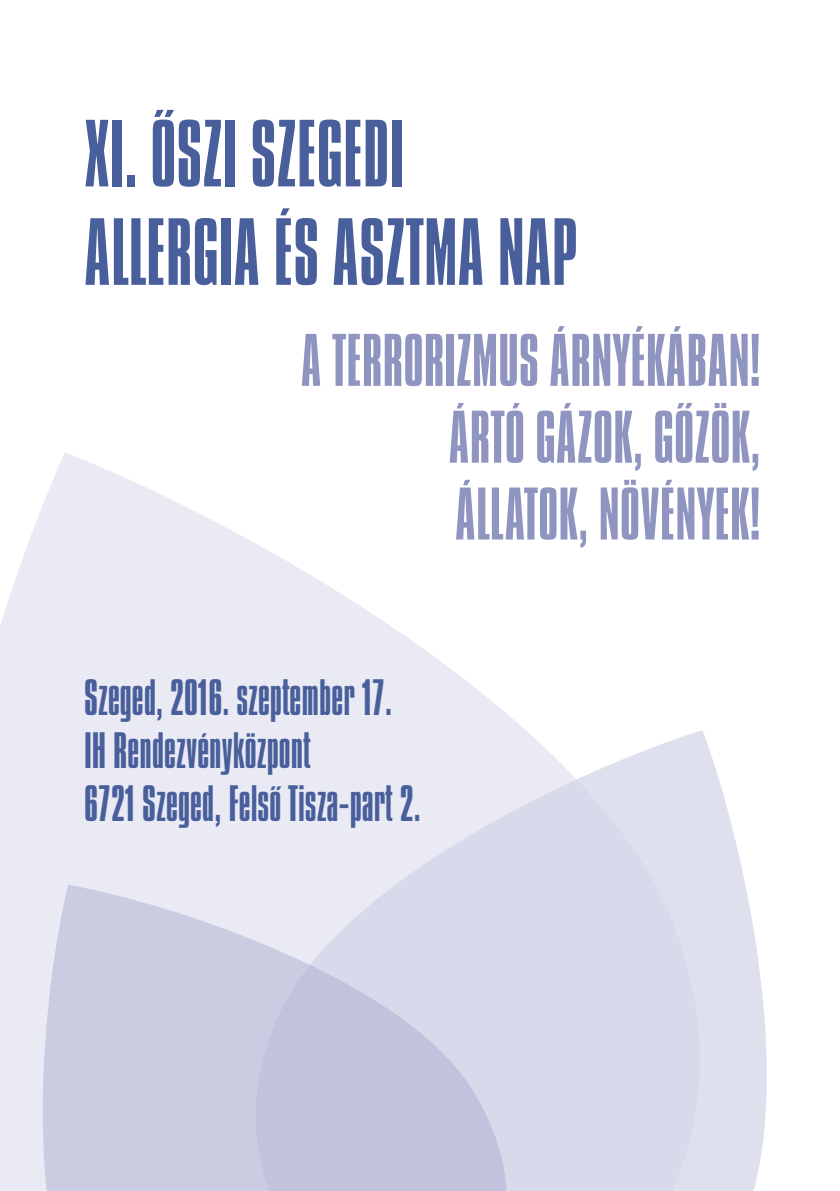
<style>
.page{position:relative;width:840px;height:1191px;background:#fff}
.page>*{position:absolute;margin:0;border:0;box-sizing:border-box;transform-origin:0 0}
.t1{font:300 82px/98.4px "Compacta HU";color:#495f9b}
.t2{font:300 64px/76.8px "Compacta HU";color:#8f95c0;text-align:justify}
.t3{font:300 44px/52.8px "Compacta HU";color:#495f9b}
</style>
<div class="page">
<svg style="left:0;top:453px;width:525px;height:738px;fill:#e9eaf4"></svg>
<svg style="left:218px;top:730px;width:549px;height:461px;background:#e1e2ef"></svg>
<svg style="left:19px;top:884px;width:521px;height:307px;background:#cfd0e5"></svg>
<h1 class="t1" style="left:84px;top:107px;width:494px">XI. ŐSZI SZEGEDI<br>ALLERGIA ÉS ASZTMA NAP</h1>
<h2 class="t2" style="left:448px;top:324px;width:313px;text-indent:-148px">A TERRORIZMUS ÁRNYÉKÁBAN!<br>ÁRTÓ GÁZOK, GŐZÖK, ÁLLATOK, NÖVÉNYEK!</h2>
<p class="t3" style="left:84px;top:673px;width:338px">Szeged, 2016. szeptember 17.<br>IH Rendezvényközpont<br>6721 Szeged, Felső Tisza-part 2.</p>
</div>
